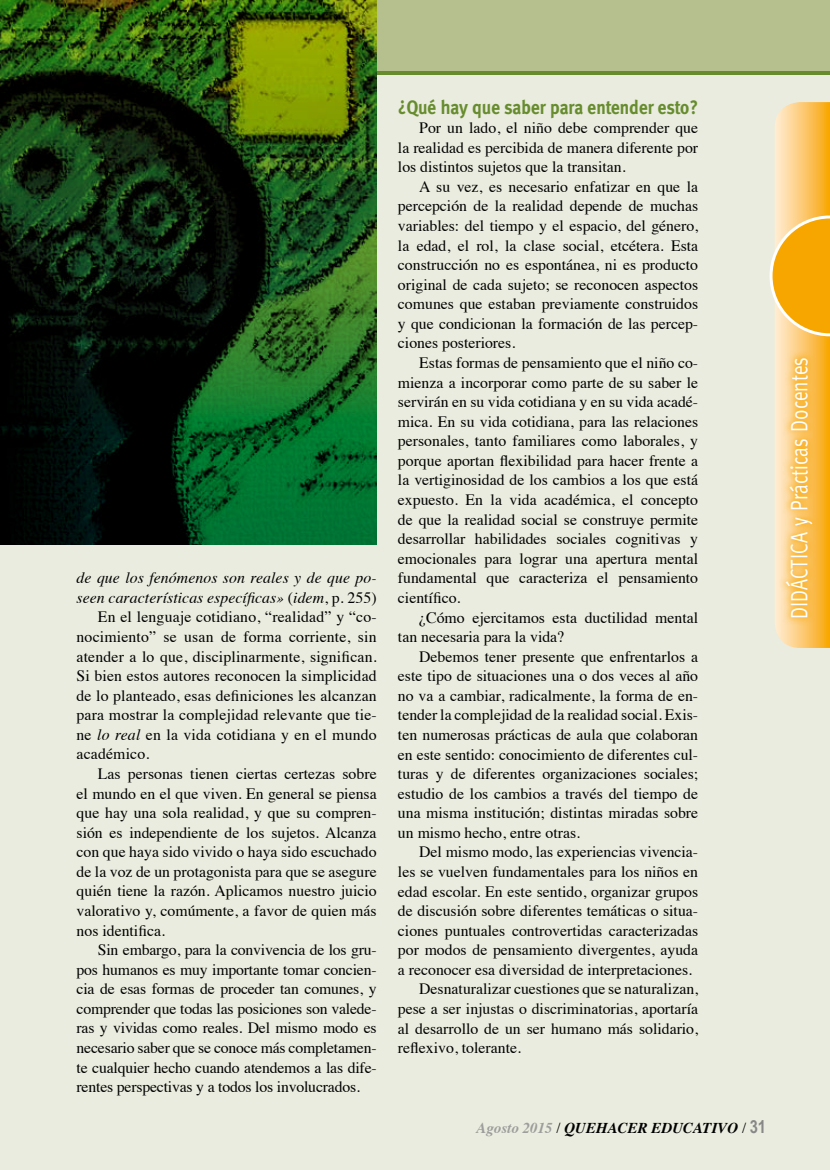
<style>
.page{position:relative;width:830px;height:1170px;background:#fff}
.page>*{position:absolute;margin:0;border:0;box-sizing:border-box;transform-origin:0 0}
.t1{font:24px "Meta";color:#fff;scale:.8 1}
.t2{font:700 19.5px "Meta";color:#678c2e;scale:.9 1}
.t3{font:15.75px/19.5px "Times";color:#000;text-align:justify}
.t4{font:italic 15.75px "Times";letter-spacing:.005em;color:#000}
.t5{font:italic 700 15px "Times";color:#000}
.s1{font-style:normal}
.s2{font-style:italic}
.s3{color:#9d9d9c}
.s4{font-weight:400;font-style:normal}
.s5{font-family:"Arial Narrow";font-style:normal;font-size:18px;color:#878787}
</style>
<div class="page">
<div style="left:0;top:0;width:829px;height:1169px;background:#e9ecde"></div>
<svg style="left:376px;top:70px;width:453px;height:4px;background:#7a9846"></svg>
<div style="left:0;top:0;width:829px;height:70px;background:#b6c08f"></div>
<img style="left:0;top:0;width:376px;height:544px">
<svg style="left:769px;top:102px;width:60px;height:546px"></svg>
<svg style="left:777px;top:350px;width:42px;height:275px;background:#fbc86f"></svg>
<p class="t4" style="left:77px;top:564px;width:301px">de que los fenómenos son reales y de que po-</p>
<p class="t4" style="left:77px;top:584px;width:301px">seen características específicas» <span class="s1">(</span>idem<span class="s1">, p. 255)</span></p>
<p class="t3" style="left:98px;top:606px;width:280px">En el lenguaje cotidiano, “realidad” y “co-</p>
<p class="t3" style="left:77px;top:625px;width:301px">nocimiento” se usan de forma corriente, sin</p>
<p class="t3" style="left:77px;top:645px;width:301px">atender a lo que, disciplinarmente, significan.</p>
<p class="t3" style="left:77px;top:664px;width:301px">Si bien estos autores reconocen la simplicidad</p>
<p class="t3" style="left:77px;top:684px;width:301px">de lo planteado, esas definiciones les alcanzan</p>
<p class="t3" style="left:77px;top:703px;width:301px">para mostrar la complejidad relevante que tie-</p>
<p class="t3" style="left:77px;top:723px;width:301px">ne <span class="s2">lo real</span> en la vida cotidiana y en el mundo</p>
<p class="t3" style="left:77px;top:743px;width:74px">académico.</p>
<p class="t3" style="left:98px;top:762px;width:280px">Las personas tienen ciertas certezas sobre</p>
<p class="t3" style="left:77px;top:782px;width:301px">el mundo en el que viven. En general se piensa</p>
<p class="t3" style="left:77px;top:801px;width:301px">que hay una sola realidad, y que su compren-</p>
<p class="t3" style="left:77px;top:821px;width:301px">sión es independiente de los sujetos. Alcanza</p>
<p class="t3" style="left:77px;top:840px;width:301px">con que haya sido vivido o haya sido escuchado</p>
<p class="t3" style="left:77px;top:860px;width:301px">de la voz de un protagonista para que se asegure</p>
<p class="t3" style="left:77px;top:880px;width:301px">quién tiene la razón. Aplicamos nuestro juicio</p>
<p class="t3" style="left:77px;top:899px;width:301px">valorativo y, comúmente, a favor de quien más</p>
<p class="t3" style="left:77px;top:919px;width:90px">nos identifica.</p>
<p class="t3" style="left:98px;top:938px;width:280px">Sin embargo, para la convivencia de los gru-</p>
<p class="t3" style="left:77px;top:958px;width:301px">pos humanos es muy importante tomar concien-</p>
<p class="t3" style="left:77px;top:977px;width:301px">cia de esas formas de proceder tan comunes, y</p>
<p class="t3" style="left:77px;top:997px;width:301px">comprender que todas las posiciones son valede-</p>
<p class="t3" style="left:77px;top:1016px;width:301px">ras y vividas como reales. Del mismo modo es</p>
<p class="t3" style="left:77px;top:1036px;width:301px">necesario saber que se conoce más completamen-</p>
<p class="t3" style="left:77px;top:1056px;width:301px">te cualquier hecho cuando atendemos a las dife-</p>
<p class="t3" style="left:77px;top:1075px;width:285px">rentes perspectivas y a todos los involucrados.</p>
<p class="t2" style="left:398px;top:95px;width:335px">¿Qué hay que saber para entender esto?</p>
<p class="t3" style="left:398px;top:117px;width:301px;text-indent:21px">Por un lado, el niño debe comprender que la realidad es percibida de manera diferente por los distintos sujetos que la transitan.</p>
<p class="t3" style="left:398px;top:175px;width:301px;text-indent:21px">A su vez, es necesario enfatizar en que la percepción de la realidad depende de muchas variables: del tiempo y el espacio, del género, la edad, el rol, la clase social, etcétera. Esta construcción no es espontánea, ni es producto original de cada sujeto; se reconocen aspectos comunes que estaban previamente construidos y que condicionan la formación de las percep&shy;ciones posteriores.</p>
<p class="t3" style="left:398px;top:351px;width:301px;text-indent:21px">Estas formas de pensamiento que el niño co&shy;mienza a incorporar como parte de su saber le servirán en su vida cotidiana y en su vida acadé&shy;mica. En su vida cotidiana, para las relaciones personales, tanto familiares como laborales, y porque aportan flexibilidad para hacer frente a la vertiginosidad de los cambios a los que está expuesto. En la vida académica, el concepto de que la realidad social se construye permite desarrollar habilidades sociales cognitivas y emocionales para lograr una apertura mental fundamental que caracteriza el pensamiento científico.</p>
<p class="t3" style="left:398px;top:606px;width:301px;text-indent:21px">¿Cómo ejercitamos esta ductilidad mental tan necesaria para la vida?</p>
<p class="t3" style="left:398px;top:645px;width:301px;text-indent:21px">Debemos tener presente que enfrentarlos a este tipo de situaciones una o dos veces al año no va a cambiar, radicalmente, la forma de en&shy;tender la complejidad de la realidad social. Exis&shy;ten numerosas prácticas de aula que colaboran en este sentido: conocimiento de diferentes cul&shy;turas y de diferentes organizaciones sociales; estudio de los cambios a través del tiempo de una misma institución; distintas miradas sobre un mismo hecho, entre otras.</p>
<p class="t3" style="left:419px;top:840px;width:280px">Del mismo modo, las experiencias vivencia-</p>
<p class="t3" style="left:398px;top:860px;width:301px">les se vuelven fundamentales para los niños en</p>
<p class="t3" style="left:398px;top:880px;width:301px">edad escolar. En este sentido, organizar grupos</p>
<p class="t3" style="left:398px;top:899px;width:301px">de discusión sobre diferentes temáticas o situa-</p>
<p class="t3" style="left:398px;top:919px;width:301px">ciones puntuales controvertidas caracterizadas</p>
<p class="t3" style="left:398px;top:938px;width:301px">por modos de pensamiento divergentes, ayuda</p>
<p class="t3" style="left:398px;top:958px;width:295px">a reconocer esa diversidad de interpretaciones.</p>
<p class="t3" style="left:419px;top:977px;width:280px">Desnaturalizar cuestiones que se naturalizan,</p>
<p class="t3" style="left:398px;top:997px;width:301px">pese a ser injustas o discriminatorias, aportaría</p>
<p class="t3" style="left:398px;top:1017px;width:301px">al desarrollo de un ser humano más solidario,</p>
<p class="t3" style="left:398px;top:1036px;width:124px">reflexivo, tolerante.</p>
<p class="t5" style="left:476px;top:1113px;width:291px"><span class="s3">Agosto 2015</span> <span class="s4">/</span> QUEHACER EDUCATIVO <span class="s4">/</span> <span class="s5">31</span></p>
<h1 class="t1" style="left:785px;top:619px;width:329px;rotate:-90deg">DIDÁCTICA y Prácticas Docentes</h1>
</div>
